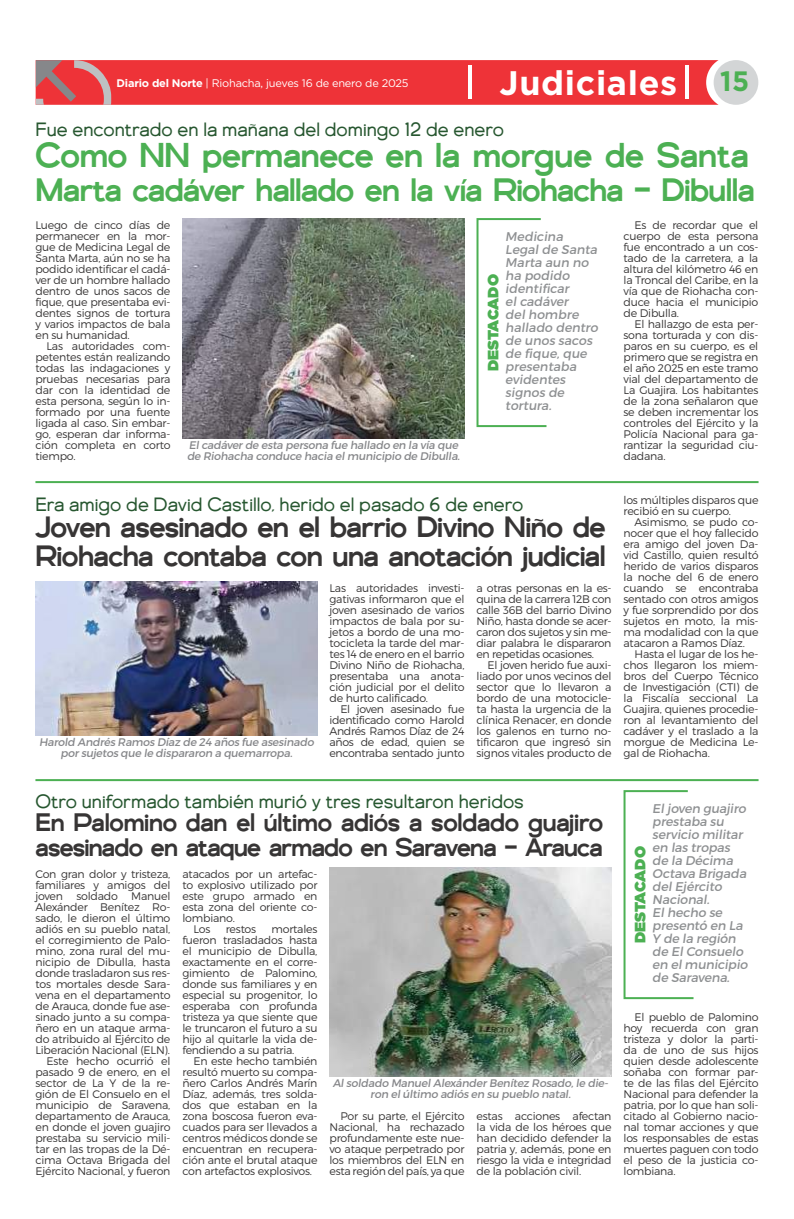
<style>
.page{position:relative;width:794px;height:1219px;background:#fff}
.page>*{position:absolute;margin:0;border:0;box-sizing:border-box;transform-origin:0 0}
.t1{font:500 34px "Genova";letter-spacing:-.01em;color:#4cb053}
.t2{font:700 34px "Gotham";letter-spacing:.02em;color:#fff}
.t3{font:500 32px "Genova";letter-spacing:-.02em;color:#4cb053}
.t4{font:500 29px/29px "Genova";letter-spacing:-.02em;color:#373535}
.t5{font:700 28px "Gotham";color:#4cb053}
.t6{font:500 25px/25px "Genova";letter-spacing:-.03em;color:#373535}
.t7{font:19px "Genova";color:#275730}
.t8{font:900 15px "Gotham";color:#4cb053}
.t9{font:12.6px/13px "Trueno Rg It";letter-spacing:-.01em;color:#8e9092}
.t10{font:11px/11px "Trueno Lt";letter-spacing:-.02em;color:#373535;text-align:justify}
.t11{font:11px/11px "Trueno Rg It";letter-spacing:-.02em;color:#86878a;text-align:center}
.t12{font:11px "Gotham";letter-spacing:-.02em;color:#fff}
.s1{font-weight:700}
</style>
<div class="page">
<svg style="left:36px;top:60px;width:676px;height:45px;background:#eb393e"></svg>
<div style="left:713px;top:60px;width:45px;height:45px;background:#d3d5d6;border-radius:50%"></div>
<hr style="left:685px;top:66px;width:3px;height:33px;background:#fff">
<hr style="left:468px;top:66px;width:3px;height:33px;background:#fff">
<img style="left:182px;top:218px;width:282px;height:220px">
<svg style="left:476px;top:218px;width:71px;height:210px"></svg>
<hr style="left:35px;top:481px;width:723px;height:2px;background:#4cb053">
<hr style="left:35px;top:779px;width:723px;height:2px;background:#4cb053">
<img style="left:35px;top:581px;width:282px;height:154px">
<img style="left:329px;top:867px;width:282px;height:210px">
<svg style="left:623px;top:790px;width:71px;height:210px"></svg>
<h1 class="t2" style="left:499px;top:68px;width:179px">Judiciales</h1>
<p class="t12" style="left:117px;top:78px;width:294px"><span class="s1">Diario del Norte</span> | Riohacha, jueves 16 de enero de 2025</p>
<h3 class="t5" style="left:720px;top:68px;width:31px">15</h3>
<h3 class="t7" style="left:36px;top:123px;width:470px">Fue encontrado en la mañana del domingo 12 de enero</h3>
<h1 class="t1" style="left:36px;top:142px;width:714px">Como NN permanece en la morgue de Santa</h1>
<h2 class="t3" style="left:36px;top:177px;width:720px">Marta cadáver hallado en la vía Riohacha – Dibulla</h2>
<p class="t10" style="left:35px;top:221px;width:136px">Luego de cinco días de permanecer en la mor&shy;gue de Medicina Legal de Santa Marta, aún no se ha podido identificar el cadá&shy;ver de un hombre hallado dentro de unos sacos de fique, que presentaba evi&shy;dentes signos de tortura y varios impactos de bala en su humanidad.</p>
<p class="t10" style="left:35px;top:342px;width:136px;text-indent:11px">Las autoridades com&shy;petentes están realizando todas las indagaciones y pruebas necesarias para dar con la identidad de esta persona, según lo in&shy;formado por una fuente ligada al caso. Sin embar&shy;go, esperan dar informa&shy;ción completa en corto tiempo.</p>
<p class="t11" style="left:187px;top:440px;width:274px;text-align:left">El cadáver de esta persona fue hallado en la vía que de Riohacha conduce hacia el municipio de Dibulla.</p>
<p class="t9" style="left:505px;top:231px;width:94px">Medicina<br>Legal de Santa<br>Marta aun no ha podido identificar<br>el cadáver<br>del hombre hallado dentro de unos sacos de fique, que presentaba evidentes signos de tortura.</p>
<h3 class="t8" style="left:486px;top:371px;width:98px;rotate:-90deg">DESTACADO</h3>
<p class="t10" style="left:623px;top:221px;width:136px;text-indent:11px">Es de recordar que el cuerpo de esta persona fue encontrado a un cos&shy;tado de la carretera, a la altura del kilómetro 46 en la Troncal del Caribe, en la vía que de Riohacha con&shy;duce hacia el municipio de Dibulla.</p>
<p class="t10" style="left:623px;top:320px;width:136px;text-indent:11px">El hallazgo de esta per&shy;sona torturada y con dis&shy;paros en su cuerpo, es el primero que se registra en el año 2025 en este tramo vial del departamento de La Guajira. Los habitantes de la zona señalaron que se deben incrementar los controles del Ejército y la Policía Nacional para ga&shy;rantizar la seguridad ciu&shy;dadana.</p>
<h3 class="t7" style="left:35px;top:497px;width:489px">Era amigo de David Castillo, herido el pasado 6 de enero</h3>
<h3 class="t4" style="left:35px;top:516px;width:572px">Joven asesinado en el barrio Divino Niño de<br>Riohacha contaba con una anotación judicial</h3>
<p class="t10" style="left:329px;top:584px;width:136px">Las autoridades investi&shy;gativas informaron que el joven asesinado de varios impactos de bala por su&shy;jetos a bordo de una mo&shy;tocicleta la tarde del mar&shy;tes 14 de enero en el barrio Divino Niño de Riohacha, presentaba una anota&shy;ción judicial por el delito de hurto calificado.</p>
<p class="t10" style="left:329px;top:705px;width:136px;text-indent:11px">El joven asesinado fue identificado como Harold Andrés Ramos Díaz de 24 años de edad, quien se encontraba sentado junto</p>
<p class="t10" style="left:476px;top:584px;width:136px">a otras personas en la es&shy;quina de la carrera 12B con calle 36B del barrio Divino Niño, hasta donde se acer&shy;caron dos sujetos y sin me&shy;diar palabra le dispararon en repetidas ocasiones.</p>
<p class="t10" style="left:476px;top:661px;width:136px;text-indent:11px">El joven herido fue auxi&shy;liado por unos vecinos del sector que lo llevaron a bordo de una motocicle&shy;ta hasta la urgencia de la clínica Renacer, en donde los galenos en turno no&shy;tificaron que ingresó sin signos vitales producto de</p>
<p class="t11" style="left:39px;top:737px;width:276px">Harold Andrés Ramos Díaz de 24 años fue asesinado por sujetos que le dispararon a quemarropa.</p>
<p class="t10" style="left:623px;top:496px;width:136px">los múltiples disparos que recibió en su cuerpo.</p>
<p class="t10" style="left:623px;top:518px;width:136px;text-indent:11px">Asimismo, se pudo co&shy;nocer que el hoy fallecido era amigo del joven Da&shy;vid Castillo, quien resultó herido de varios disparos la noche del 6 de enero cuando se encontraba sentado con otros amigos y fue sorprendido por dos sujetos en moto, la mis&shy;ma modalidad con la que atacaron a Ramos Díaz.</p>
<p class="t10" style="left:623px;top:650px;width:136px;text-indent:11px">Hasta el lugar de los he&shy;chos llegaron los miem&shy;bros del Cuerpo Técnico de Investigación (CTI) de la Fiscalía seccional La Guajira, quienes procedie&shy;ron al levantamiento del cadáver y el traslado a la morgue de Medicina Le&shy;gal de Riohacha.</p>
<h3 class="t7" style="left:35px;top:794px;width:490px">Otro uniformado también murió y tres resultaron heridos</h3>
<h3 class="t6" style="left:35px;top:813px;width:569px">En Palomino dan el último adiós a soldado guajiro asesinado en ataque armado en Saravena – Arauca</h3>
<p class="t10" style="left:35px;top:870px;width:136px;text-align:right">Con gran dolor y tristeza, familiares y amigos del joven soldado Manuel<br>Alexánder Benítez Ro&shy;sado, le dieron el último adiós en su pueblo natal, el corregimiento de Palo&shy;mino, zona rural del mu&shy;nicipio de Dibulla, hasta donde trasladaron sus res&shy;tos mortales desde Sara&shy;vena en el departamento de Arauca, donde fue ase&shy;sinado junto a su compa&shy;ñero en un ataque arma&shy;do atribuido al Ejército de<br>Liberación Nacional (ELN).<br>Este hecho ocurrió el pasado 9 de enero, en el sector de La Y de la re&shy;gión de El Consuelo en el municipio de Saravena, departamento de Arauca, en donde el joven guajiro prestaba su servicio mili&shy;tar en las tropas de la Dé&shy;cima Octava Brigada del<br>Ejército Nacional, y fueron</p>
<p class="t10" style="left:182px;top:870px;width:136px">atacados por un artefac-</p>
<p class="t10" style="left:182px;top:881px;width:136px">to explosivo utilizado por</p>
<p class="t10" style="left:182px;top:892px;width:136px">este grupo armado en</p>
<p class="t10" style="left:182px;top:903px;width:136px">esta zona del oriente co-</p>
<p class="t10" style="left:182px;top:914px;width:54px">lombiano.</p>
<p class="t10" style="left:193px;top:925px;width:19px">Los</p>
<p class="t10" style="left:226px;top:925px;width:32px">restos</p>
<p class="t10" style="left:182px;top:925px;width:136px;text-indent:89px">mortales fueron trasladados hasta el municipio de Dibulla, exactamente en el corre&shy;gimiento de Palomino, donde sus familiares y en especial su progenitor, lo esperaba con profunda tristeza ya que siente que le truncaron el futuro a su hijo al quitarle la vida de&shy;fendiendo a su patria.</p>
<p class="t10" style="left:182px;top:1057px;width:136px;text-indent:11px">En este hecho también resultó muerto su compa&shy;ñero Carlos Andrés Marín Díaz, además, tres solda&shy;dos que estaban en la zona boscosa fueron eva&shy;cuados para ser llevados a centros médicos donde se encuentran en recupera&shy;ción ante el brutal ataque con artefactos explosivos.</p>
<p class="t11" style="left:333px;top:1078px;width:277px">Al soldado Manuel Alexánder Benítez Rosado, le die&shy;ron el último adiós en su pueblo natal.</p>
<p class="t10" style="left:329px;top:1112px;width:136px;text-indent:11px">Por su parte, el Ejército Nacional, ha rechazado profundamente este nue&shy;vo ataque perpetrado por los miembros del ELN en esta región del país, ya que</p>
<p class="t10" style="left:476px;top:1112px;width:136px">estas acciones afectan la vida de los héroes que han decidido defender la patria y, además, pone en riesgo la vida e integridad de la población civil.</p>
<p class="t9" style="left:652px;top:803px;width:97px">El joven guajiro prestaba su servicio militar en las tropas de la Décima<br>Octava Brigada del Ejército<br>Nacional.<br>El hecho se presentó en La<br>Y de la región de El Consuelo en el municipio de Saravena.</p>
<h3 class="t8" style="left:633px;top:943px;width:98px;rotate:-90deg">DESTACADO</h3>
<p class="t10" style="left:623px;top:1013px;width:136px;text-indent:11px">El pueblo de Palomino hoy recuerda con gran tristeza y dolor la parti&shy;da de uno de sus hijos quien desde adolescente soñaba con formar par&shy;te de las filas del Ejército Nacional para defender la patria, por lo que han soli&shy;citado al Gobierno nacio&shy;nal tomar acciones y que los responsables de estas muertes paguen con todo el peso de la justicia co&shy;lombiana.</p>
</div>
